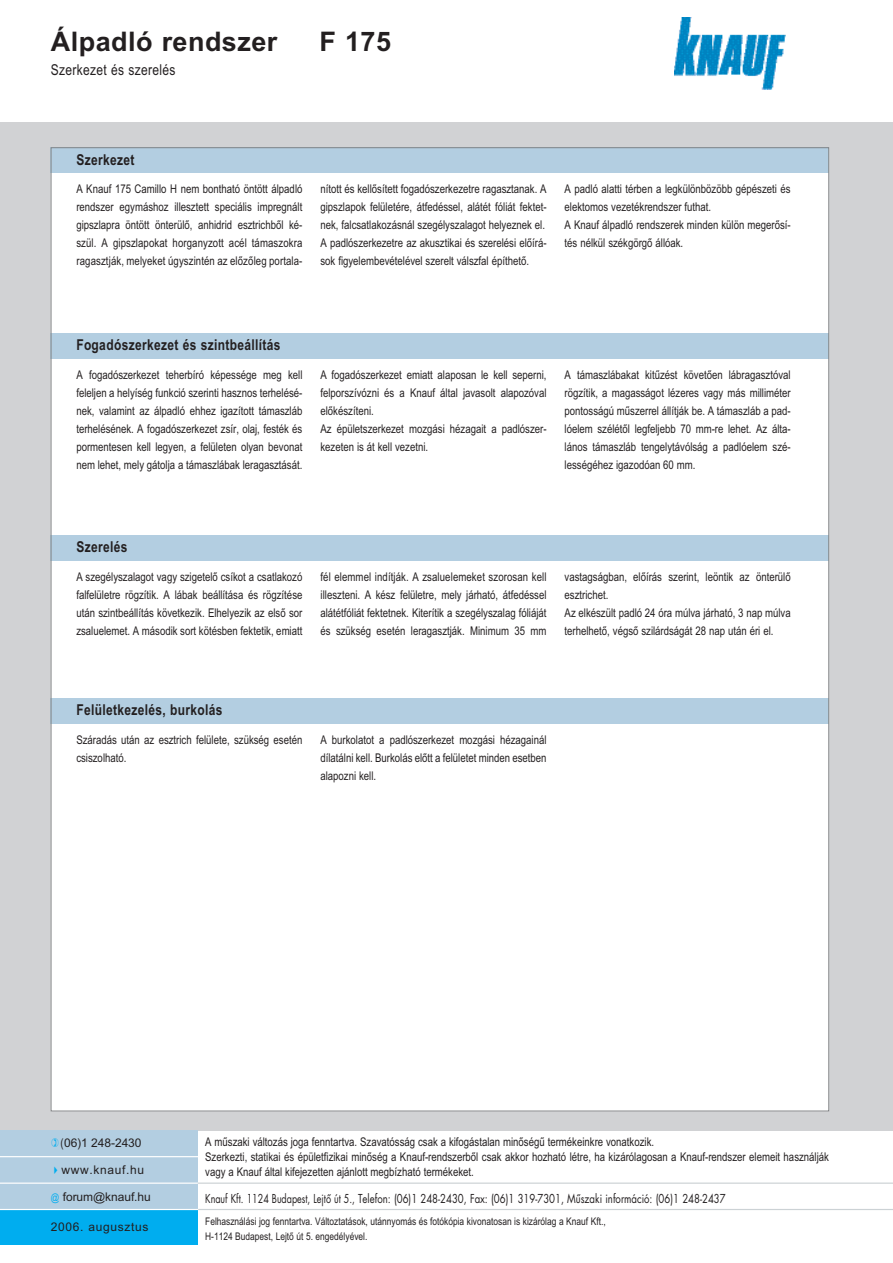
<style>
.page{position:relative;width:893px;height:1263px;background:#fff}
.page>*{position:absolute;margin:0;border:0;box-sizing:border-box;transform-origin:0 0}
.t1{font:27px "Arial Bold H";letter-spacing:.015em;color:#231f20}
.t2{font:15px "Arial Bold H";letter-spacing:.03em;color:#231f20;scale:.8 1}
.t3{font:15px "Arial Regular H";letter-spacing:.03em;color:#231f20;scale:.8 1}
.t4{font:12px/18px "Arial Regular H";color:#231f20;text-align:justify;scale:.8 1}
.t5{font:12px "Futura Book H";color:#231f20;scale:.75 1}
.t6{font:12px/26.2px "Arial Regular H";color:#231f20;text-align:center}
.t7{font:12px "Arial Regular H";letter-spacing:.055em;color:#231f20}
.t8{font:10.5px/15px "Arial Regular H";color:#231f20;scale:.8 1}
.s1{font-size:10.5px;color:#00adef}
</style>
<div class="page">
<div style="left:0;top:122px;width:892px;height:1008px;background:#d1d2d4"></div>
<div style="left:51px;top:148px;width:778px;height:963px;background:#fff"></div>
<img style="left:675px;top:18px;width:111px;height:71px">
<div style="left:51px;top:147px;width:778px;height:26px;background:#b3cee1"></div>
<div style="left:51px;top:333px;width:778px;height:25px;background:#b3cee1"></div>
<div style="left:51px;top:535px;width:778px;height:26px;background:#b3cee1"></div>
<div style="left:51px;top:698px;width:778px;height:25px;background:#b3cee1"></div>
<div style="left:0;top:1130px;width:198px;height:26px;background:#b3cee1"></div>
<div style="left:0;top:1157px;width:198px;height:26px;background:#b3cee1"></div>
<div style="left:0;top:1183px;width:198px;height:27px;background:#b3cee1"></div>
<div style="left:0;top:1210px;width:198px;height:35px;background:#00adef"></div>
<hr style="left:0;top:1182px;width:198px;height:2px;background:#fff">
<hr style="left:0;top:1209px;width:198px;height:1px;background:#fff">
<hr style="left:198px;top:1182px;width:694px;height:2px;background:#ccd2d5">
<hr style="left:198px;top:1209px;width:694px;height:1px;background:#ccd2d5">
<h1 class="t1" style="left:51px;top:32px;width:228px">Álpadló rendszer</h1>
<h1 class="t1" style="left:319px;top:32px;width:73px">F 175</h1>
<p class="t3" style="left:51px;top:64px;width:157px">Szerkezet és szerelés</p>
<p class="t2" style="left:76px;top:154px;width:74px">Szerkezet</p>
<p class="t4" style="left:76px;top:181px;width:284px">A Knauf 175 Camillo H nem bontható öntött álpadló rendszer egymáshoz illesztett speciális impregnált gipszlapra öntött önterülô, anhidrid esztrichbôl ké&shy;szül. A gipszlapokat horganyzott acél támaszokra ragasztják, melyeket úgyszintén az elôzôleg portala-</p>
<p class="t4" style="left:320px;top:181px;width:284px;text-align:left">nított és kellôsített fogadószerkezetre ragasztanak. A gipszlapok felületére, átfedéssel, alátét fóliát fektet&shy;nek, falcsatlakozásnál szegélyszalagot helyeznek el.<br>A padlószerkezetre az akusztikai és szerelési elôírá&shy;sok figyelembevételével szerelt válszfal építhetô.</p>
<p class="t4" style="left:565px;top:181px;width:284px;text-align:left">A padló alatti térben a legkülönbözöbb gépészeti és elektomos vezetékrendszer futhat.<br>A Knauf álpadló rendszerek minden külön megerôsí&shy;tés nélkül székgörgô állóak.</p>
<p class="t2" style="left:76px;top:339px;width:257px">Fogadószerkezet és szintbeállítás</p>
<p class="t4" style="left:76px;top:367px;width:284px">A fogadószerkezet teherbíró képessége meg kell feleljen a helyíség funkció szerinti hasznos terhelésé&shy;nek, valamint az álpadló ehhez igazított támaszláb terhelésének. A fogadószerkezet zsír, olaj, festék és pormentesen kell legyen, a felületen olyan bevonat nem lehet, mely gátolja a támaszlábak leragasztását.</p>
<p class="t4" style="left:320px;top:367px;width:284px;text-align:left">A fogadószerkezet emiatt alaposan le kell seperni, felporszívózni és a Knauf által javasolt alapozóval elôkészíteni.<br>Az épületszerkezet mozgási hézagait a padlószer&shy;kezeten is át kell vezetni.</p>
<p class="t4" style="left:565px;top:367px;width:284px">A támaszlábakat kitûzést követôen lábragasztóval rögzítik, a magasságot lézeres vagy más milliméter pontosságú mûszerrel állítják be. A támaszláb a pad&shy;lóelem szélétôl legfeljebb 70 mm-re lehet. Az álta&shy;lános támaszláb tengelytávólság a padlóelem szé&shy;lességéhez igazodóan 60 mm.</p>
<p class="t2" style="left:76px;top:542px;width:65px">Szerelés</p>
<p class="t4" style="left:76px;top:569px;width:284px">A szegélyszalagot vagy szigetelô csíkot a csatlakozó falfelületre rögzítik. A lábak beállítása és rögzítése után szintbeállítás következik. Elhelyezik az elsô sor zsaluelemet. A második sort kötésben fektetik, emiatt</p>
<p class="t4" style="left:320px;top:569px;width:284px">fél elemmel indítják. A zsaluelemeket szorosan kell illeszteni. A kész felületre, mely járható, átfedéssel alátétfóliát fektetnek. Kiterítik a szegélyszalag fóliáját és szükség esetén leragasztják. Minimum 35 mm</p>
<p class="t4" style="left:565px;top:569px;width:284px;text-align:left">vastagságban, elôírás szerint, leöntik az önterülô esztrichet.<br>Az elkészült padló 24 óra múlva járható, 3 nap múlva terhelhetô, végsô szilárdságát 28 nap után éri el.</p>
<p class="t2" style="left:76px;top:704px;width:184px">Felületkezelés, burkolás</p>
<p class="t4" style="left:76px;top:732px;width:284px">Száradás után az esztrich felülete, szükség esetén csiszolható.</p>
<p class="t4" style="left:320px;top:732px;width:284px">A burkolatot a padlószerkezet mozgási hézagainál dílatálni kell. Burkolás elôtt a felületet minden esetben alapozni kell.</p>
<p class="t4" style="left:60px;top:1135px;width:103px">(06)1 248-2430</p>
<p class="t6" style="left:51px;top:1158px;width:102px">www.knauf.hu<br><span class="s1">@</span> forum@knauf.hu</p>
<p class="t7" style="left:51px;top:1223px;width:99px">2006. augusztus</p>
<p class="t4" style="left:205px;top:1135px;width:781px;line-height:15px;text-align:left">A mûszaki változás joga fenntartva. Szavatósság csak a kifogástalan minôségû termékeinkre vonatkozik.<br>Szerkezti, statikai és épületfizikai minôség a Knauf-rendszerbôl csak akkor hozható létre, ha kizárólagosan a Knauf-rendszer elemeit használják vagy a Knauf által kifejezetten ajánlott megbízható termékeket.</p>
<p class="t5" style="left:205px;top:1192px;width:695px">Knauf Kft. 1124 Budapest, Lejtô út 5., Telefon: (06)1 248-2430, Fax: (06)1 319-7301, Mûszaki információ: (06)1 248-2437</p>
<p class="t8" style="left:205px;top:1215px;width:502px">Felhasználási jog fenntartva. Változtatások, utánnyomás és fotókópia kivonatosan is kizárólag a Knauf Kft.,<br>H-1124 Budapest, Lejtô út 5. engedélyével.</p>
</div>
